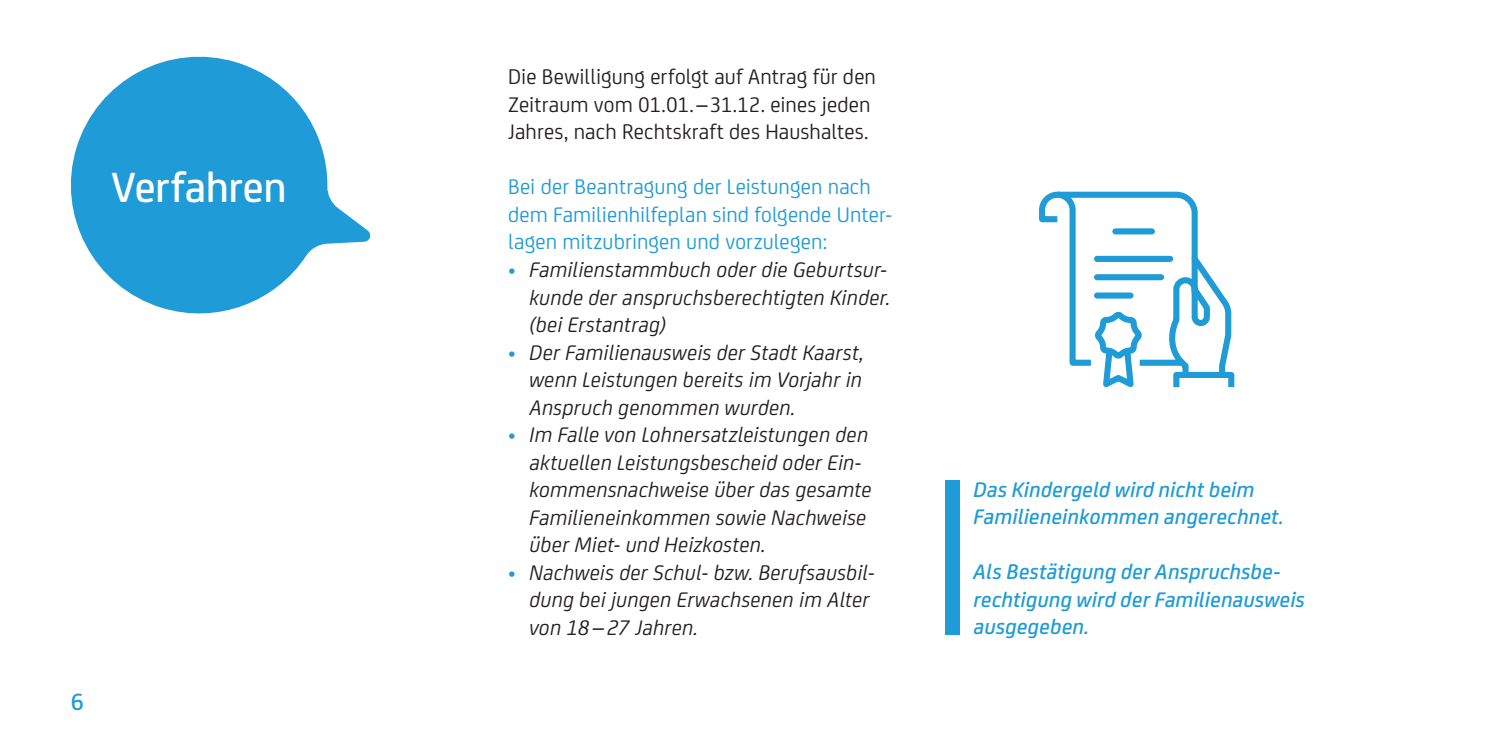
<style>
.page{position:relative;width:1489px;height:745px;background:#fff}
.page>*{position:absolute;margin:0;border:0;box-sizing:border-box;transform-origin:0 0}
.t1{font:500 45px "FS Joey";letter-spacing:-.01em;color:#fff}
.t2{font:500 25px "FS Joey";color:#1f9bd7}
.t3{font:italic 22.5px/27.5px "FS Joey";letter-spacing:.01em;color:#231f20}
.t4{font:italic 500 22.5px/27.5px "FS Joey";letter-spacing:.01em;color:#1f9bd7}
.t5{font:22.5px/27.5px "FS Joey";letter-spacing:.005em;color:#231f20}
.t6{font:22.5px/27.5px "FS Joey";letter-spacing:.005em;color:#1f9bd7}
.s1{font-weight:500;font-style:normal;color:#1f9bd7}
</style>
<div class="page">
<svg style="left:71px;top:56px;width:299px;height:258px;fill:#1f9bd7"></svg>
<div style="left:945px;top:480px;width:14px;height:154px;background:#1f9bd7"></div>
<svg style="left:1039px;top:191px;width:196px;height:197px"></svg>
<h1 class="t1" style="left:111px;top:154px;width:177px">Verfahren</h1>
<p class="t2" style="left:71px;top:682px;width:15px">6</p>
<p class="t5" style="left:508px;top:62px;width:369px">Die Bewilligung erfolgt auf Antrag für den<br>Zeitraum vom 01.01. –31.12. eines jeden<br>Jahres, nach Rechtskraft des Haushaltes.</p>
<p class="t6" style="left:508px;top:172px;width:385px">Bei der Beantragung der Leistungen nach dem Familienhilfeplan sind folgende Unter&shy;lagen mitzubringen und vorzulegen:</p>
<p class="t3" style="left:529px;top:254px;width:362px;text-indent:-21px"><span class="s1">•</span> Familienstammbuch oder die Geburtsur&shy;kunde der anspruchsberechtigten Kinder. (bei Erstantrag)</p>
<p class="t3" style="left:529px;top:337px;width:336px;text-align:justify;text-indent:-21px"><span class="s1">•</span> Der Familienausweis der Stadt Kaarst, wenn Leistungen bereits im Vorjahr in Anspruch genommen wurden.</p>
<p class="t3" style="left:529px;top:419px;width:343px;text-indent:-21px"><span class="s1">•</span> Im Falle von Lohnersatzleistungen den aktuellen Leistungsbescheid oder Ein&shy;kommensnachweise über das gesamte Familieneinkommen sowie Nachweise über Miet- und Heizkosten.</p>
<p class="t3" style="left:529px;top:557px;width:347px;text-indent:-21px"><span class="s1">•</span> Nachweis der Schul- bzw. Berufsausbil&shy;dung bei jungen Erwachsenen im Alter von 18 –27 Jahren.</p>
<p class="t4" style="left:973px;top:473px;width:312px">Das Kindergeld wird nicht beim<br>Familieneinkommen angerechnet.</p>
<p class="t4" style="left:973px;top:556px;width:333px">Als Bestätigung der Anspruchsbe&shy;rechtigung wird der Familienausweis ausgegeben.</p>
</div>
